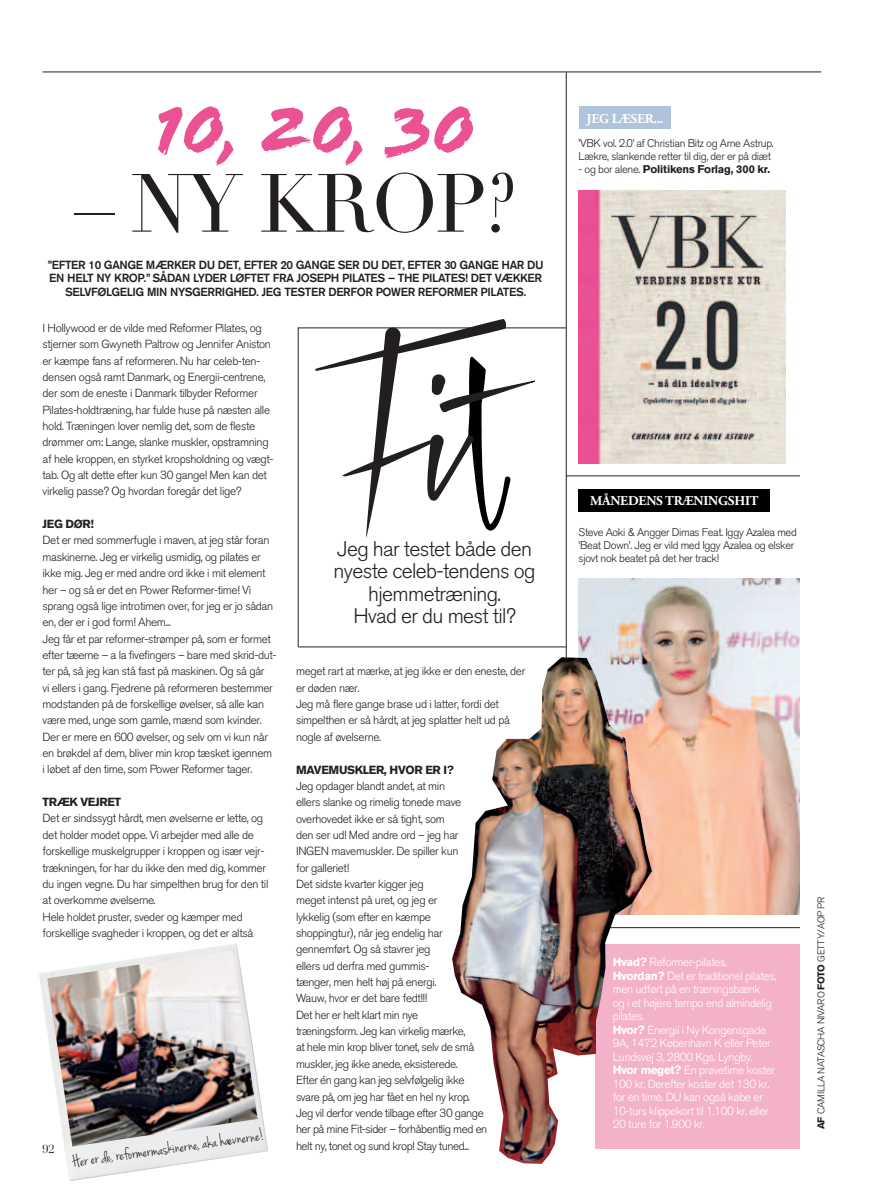
<style>
.page{position:relative;width:885px;height:1191px;background:#fff}
.page>*{position:absolute;margin:0;border:0;box-sizing:border-box;transform-origin:0 0}
.t1{font:81px "Didot LT Std";letter-spacing:-.04em;color:#231f20}
.t2{font:300 21px/22.5px "Akzidenz Grotesk BQ";letter-spacing:-.03em;color:#231f20;text-align:center}
.t3{font:18px "Jenna Sue";color:#231f20}
.t4{font:700 13.5px "Adobe Garamond Pro";letter-spacing:-.015em;color:#fff}
.t5{font:300 11.7px/16.4px "Akzidenz Grotesk BQ";letter-spacing:-.03em;color:#231f20}
.t6{font:300 11.7px/13.5px "Akzidenz Grotesk BQ";letter-spacing:-.03em;color:#fff}
.t7{font:500 11.7px/13.5px "Akzidenz Grotesk BQ";letter-spacing:-.03em;color:#231f20}
.t8{font:700 11.7px "Akzidenz Grotesk BQ";letter-spacing:.125em;color:#231f20}
.t9{font:700 11.7px "Akzidenz Grotesk BQ";letter-spacing:.095em;color:#231f20}
.t10{font:300 11.1px/13.2px "Akzidenz Grotesk BQ";letter-spacing:-.03em;color:#231f20;text-align:right}
.t11{font:700 11.1px "Akzidenz Grotesk BQ";letter-spacing:-.015em;color:#231f20}
.t12{font:300 9.75px "Akzidenz Grotesk BQ";letter-spacing:-.025em;color:#231f20}
.t13{font:300 8.25px "Akzidenz Grotesk BQ";color:#231f20}
.s1{font-family:"Didot LT Std";font-weight:400;font-size:11.7px}
.s2{font-weight:300}
.s3{font-weight:700}
</style>
<div class="page">
<hr style="left:43px;top:72px;width:778px;height:1px;background:#231f20">
<img style="left:578px;top:578px;width:221px;height:336px">
<div style="left:595px;top:944px;width:204px;height:204px;background:#f4b1ca"></div>
<hr style="left:298px;top:327px;width:268px;height:1px;background:#231f20">
<hr style="left:298px;top:327px;width:1px;height:319px;background:#231f20">
<hr style="left:566px;top:72px;width:1px;height:834px;background:#231f20">
<hr style="left:298px;top:646px;width:268px;height:1px;background:#231f20">
<hr style="left:566px;top:475px;width:233px;height:1px;background:#231f20">
<hr style="left:587px;top:927px;width:212px;height:1px;background:#231f20">
<img style="left:516px;top:657px;width:135px;height:399px">
<img style="left:452px;top:739px;width:126px;height:424px">
<img style="left:578px;top:190px;width:207px;height:273px">
<div style="left:578px;top:489px;width:192px;height:22px;background:#000"></div>
<div style="left:579px;top:106px;width:92px;height:23px;background:#afc3dd"></div>
<svg style="left:158px;top:106px;width:315px;height:60px"></svg>
<img style="left:39px;top:943px;width:229px;height:238px">
<img style="left:47px;top:950px;width:210px;height:196px">
<svg style="left:315px;top:319px;width:221px;height:219px"></svg>
<h1 class="t1" style="left:74px;top:155px;width:445px">– NY KROP?</h1>
<p class="t7" style="left:48px;top:257px;width:497px">”EFTER 10 GANGE MÆRKER DU DET, EFTER 20 GANGE SER DU DET, EFTER 30 GANGE HAR DU<br>EN HELT NY KROP.” SÅDAN LYDER LØFTET FRA JOSEPH PILATES – TH E PILAT</p>
<p class="t7" style="left:65px;top:271px;width:478px;text-indent:385px">ES! DET VÆKKER<br>SELVFØLGELIG MIN NYSGERRIGHED. JEG TESTER DERFOR POWER REFORMER PILATES.</p>
<p class="t5" style="left:43px;top:320px;width:232px">I H ollywood er de vilde med Reformer Pilates, og stjerner som Gwyneth Paltrow og Jennifer Aniston er kæmpe fans af reformeren. N u har celeb-ten&shy;densen også ramt Danmark, og Energii-centrene, der som de eneste i Danmark tilbyder Reformer Pilates-holdtræning, har fulde huse på næsten alle hold. Træningen lover nemlig det, som de fleste drømmer om: Lange, slanke muskler, opstramning af hele kroppen, en styrket kropsholdning og vægt&shy;tab. Og alt dette efter kun 30 gange! M en kan det virkelig passe? Og hvordan foregår det lige?</p>
<p class="t9" style="left:43px;top:517px;width:53px">Jeg dør!</p>
<p class="t5" style="left:43px;top:532px;width:235px">Det er med sommerfugle i maven, at jeg står foran maskinerne. Jeg er virkelig usmidig, og pilates er ikke mig. Jeg er med andre ord ikke i mit element her – og så er det en Power Reformer-time! Vi sprang også lige introtimen over, for jeg er jo sådan en, der er i god form! Ahem...<br>Jeg får et par reformer-strømper på, som er formet efter tæerne – a la fivefingers – bare med skrid-dut&shy;ter på, så jeg kan stå fast på maskinen. Og så går<br>vi ellers i gang. Fjedrene på reformeren bestemmer modstanden på de forskellige øvelser, så alle kan være med, unge som gamle, mænd som kvinder.<br>Der er mere en 600 øvelser, og selv om vi kun når en brøkdel af dem, bliver min krop tæsket igennem i løbet af den time, som Power Reformer tager.</p>
<p class="t9" style="left:43px;top:795px;width:78px">Træk vejret</p>
<p class="t5" style="left:43px;top:810px;width:227px">Det er sindssygt hårdt, men øvelserne er lette, og det holder modet oppe. Vi arbejder med alle de forskellige muskelgrupper i kroppen og især vejr&shy;trækningen, for har du ikke den med dig, kommer du ingen vegne. Du har simpelthen brug for den til at overkomme øvelserne.<br>Hele holdet pruster, sveder og kæmper med forskellige svagheder i kroppen, og det er altså</p>
<h3 class="t3" style="left:71px;top:1151px;width:194px;rotate:-8deg">Her er de, reformermaskinerne, aka haevnerne!</h3>
<p class="t13" style="left:43px;top:1145px;width:118px"><span class="s1">92</span> www.bazaronline.dk</p>
<h2 class="t2" style="left:333px;top:538px;width:203px">Jeg har testet både den nyeste celeb-tendens og hjemmetræning.<br>Hvad er du mest til?</h2>
<p class="t5" style="left:296px;top:663px;width:231px">meget rart at mærke, at jeg ikke er den eneste, der er døden nær.<br>Jeg må flere gange brase ud i latter, fordi det simpelthen er så hårdt, at jeg splatter helt ud på nogle af øvelserne.</p>
<p class="t8" style="left:296px;top:762px;width:159px">mavemuskler, hvor er i?</p>
<p class="t5" style="left:296px;top:778px;width:193px">Jeg opdager blandt andet, at min<br>ellers slanke og rimelig tonede mave overhovedet ikke er så tight, som<br>den ser ud! Med andre ord – jeg har<br>INGEN mavemuskler. De spiller kun<br>for galleriet!<br>Det sidste kvarter kigger jeg<br>meget intenst på uret, og jeg er<br>lykkelig (som efter en kæmpe shoppingtur), når jeg endelig har gennemført. Og så stavrer jeg<br>ellers ud derfra med gummis-<br>tænger, men helt høj på energi.<br>Wauw, hvor er det bare fedt!!!<br>Det her er helt klart min nye<br>træningsform. Jeg kan virkelig mærke,<br>at hele min krop bliver tonet, selv de små muskler, jeg ikke anede, eksisterede.<br>Efter én gang kan jeg selvfølgelig ikke svare på, om jeg har fået en hel ny krop.<br>Jeg vil derfor vende tilbage efter 30 gange her på mine Fit-sider – forhåbentlig med en helt ny, tonet og sund krop! Stay tuned...</p>
<p class="t4" style="left:586px;top:110px;width:78px">JEG LÆSER...</p>
<p class="t10" style="left:578px;top:136px;width:196px">vol. 2.0’ af Christian Bitz og Arne Astrup.<br>Lækre, slankende retter til dig, der er på diæt</p>
<p class="t11" style="left:578px;top:163px;width:193px"><span class="s2">- og bor alene.</span> Politikens Forlag, 300 kr.</p>
<p class="t10" style="left:578px;top:136px;width:10px">’VBK</p>
<p class="t4" style="left:590px;top:493px;width:170px">MÅNEDENS TRÆNINGSHIT</p>
<p class="t10" style="left:578px;top:525px;width:220px;text-align:left">Steve Aoki &amp; Angger Dimas Feat. I ggy Azalea med ’Beat Down’. Jeg er vild med I ggy Azalea og elsker sjovt nok beatet på det her track!</p>
<p class="t6" style="left:612px;top:955px;width:165px"><span class="s3">Hvad?</span> Reformer-pilates.<br><span class="s3">Hvordan?</span> Det er traditionel pilates, men udført på en træningsbænk<br>og i et højere tempo end almindelig pilates.<br><span class="s3">Hvor?</span> Energii i Ny Kongensgade<br>9A, 1472 København K eller Peter<br>Lundsvej 3, 2800 Kgs. Lyngby.<br><span class="s3">Hvor meget?</span> En prøvetime koster<br>100 kr. Derefter koster det 130 kr. for en time. DU kan også købe er<br>10-turs klippekort til 1.100 kr. eller<br>20 ture for 1.900 kr.</p>
<p class="t12" style="left:815px;top:1129px;width:234px;rotate:-90deg"><span class="s3">af</span> Camilla Natasc ha N ivaro <span class="s3">Foto</span> Getty/aop pr</p>
</div>
